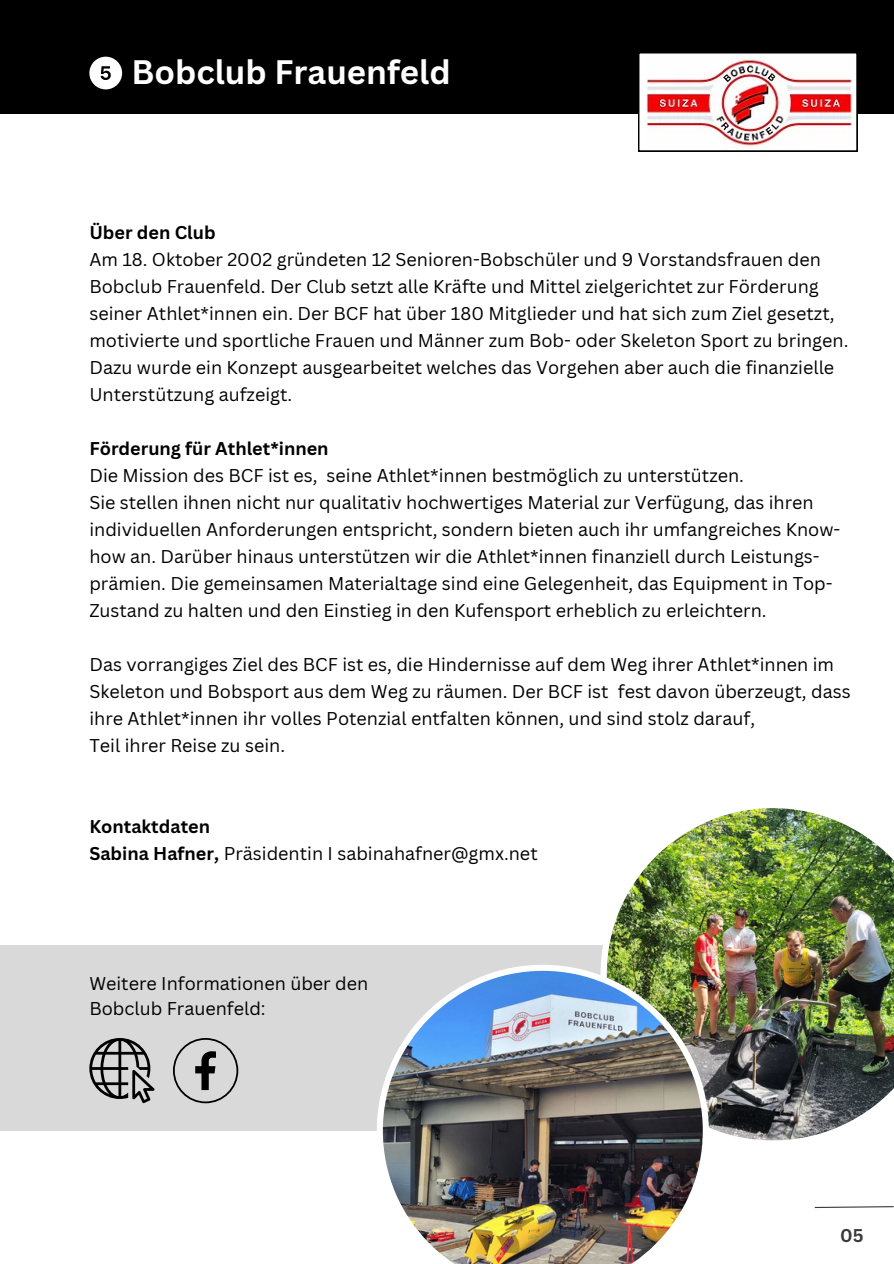
<style>
.page{position:relative;width:894px;height:1264px;background:#fff}
.page>*{position:absolute;margin:0;border:0;box-sizing:border-box;transform-origin:0 0}
.t1{font:700 33px "Canva Sans";color:#fff}
.t2{font:18px/27px "Canva Sans";color:#000}
.t3{font:700 18px "Canva Sans";color:#000}
.t4{font:700 18px "Canva Sans";color:#3b3939}
.s1{font-weight:700}
</style>
<div class="page">
<div style="left:0;top:0;width:893px;height:113px;background:#000"></div>
<svg style="left:814px;top:1206px;width:79px;height:2px"></svg>
<img style="left:638px;top:53px;width:219px;height:98px">
<div style="left:0;top:945px;width:753px;height:185px;background:#d9d9d9"></div>
<img style="left:601px;top:808px;width:292px;height:333px">
<img style="left:377px;top:964px;width:331px;height:299px">
<svg style="left:173px;top:1038px;width:65px;height:65px"></svg>
<svg style="left:89px;top:1038px;width:66px;height:65px"></svg>
<svg style="left:89px;top:57px;width:33px;height:32px"></svg>
<h1 class="t1" style="left:131px;top:49px;width:321px">Bobclub Frauenfeld</h1>
<p class="t3" style="left:89px;top:219px;width:128px">Über den Club</p>
<p class="t2" style="left:89px;top:245px;width:760px">Am 18. Oktober 2002 gründeten 12 Senioren-Bobschüler und 9 Vorstandsfrauen den Bobclub Frauenfeld. Der Club setzt alle Kräfte und Mittel zielgerichtet zur Förderung seiner Athlet*innen ein. Der BCF hat über 180 Mitglieder und hat sich zum Ziel gesetzt, motivierte und sportliche Frauen und Männer zum Bob- oder Skeleton Sport zu bringen.<br>Dazu wurde ein Konzept ausgearbeitet welches das Vorgehen aber auch die finanzielle Unterstützung aufzeigt.</p>
<p class="t3" style="left:89px;top:435px;width:241px">Förderung für Athlet*innen</p>
<p class="t2" style="left:89px;top:461px;width:752px">Die Mission des BCF ist es, seine Athlet*innen bestmöglich zu unterstützen.<br>Sie stellen ihnen nicht nur qualitativ hochwertiges Material zur Verfügung, das ihren individuellen Anforderungen entspricht, sondern bieten auch ihr umfangreiches Know&shy;how an. Darüber hinaus unterstützen wir die Athlet*innen finanziell durch Leistungs&shy;prämien. Die gemeinsamen Materialtage sind eine Gelegenheit, das Equipment in Top-Zustand zu halten und den Einstieg in den Kufensport erheblich zu erleichtern.</p>
<p class="t2" style="left:89px;top:650px;width:762px">Das vorrangiges Ziel des BCF ist es, die Hindernisse auf dem Weg ihrer Athlet*innen im Skeleton und Bobsport aus dem Weg zu räumen. Der BCF ist fest davon überzeugt, dass ihre Athlet*innen ihr volles Potenzial entfalten können, und sind stolz darauf,<br>Teil ihrer Reise zu sein.</p>
<p class="t2" style="left:89px;top:812px;width:449px"><span class="s1">Kontaktdaten<br>Sabina Hafner,</span> Präsidentin I sabinahafner@gmx.net</p>
<p class="t2" style="left:89px;top:970px;width:280px;line-height:24.8px">Weitere Informationen über den<br>Bobclub Frauenfeld:</p>
<p class="t4" style="left:839px;top:1222px;width:25px">05</p>
</div>
